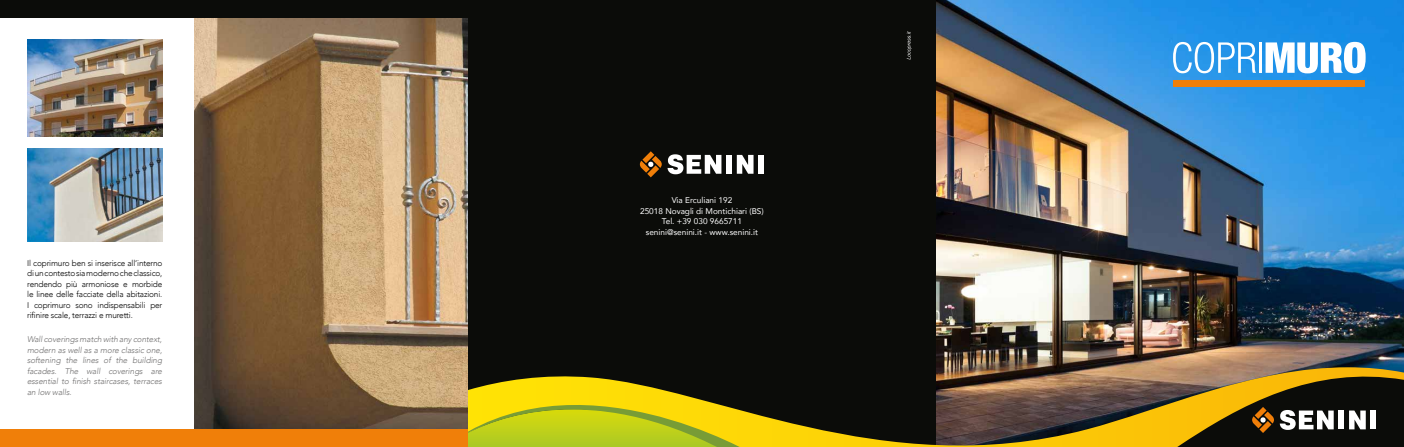
<style>
.page{position:relative;width:1404px;height:447px;background:#fff}
.page>*{position:absolute;margin:0;border:0;box-sizing:border-box;transform-origin:0 0}
.t1{font:300 8.25px/10.5px "Avenir";letter-spacing:-.02em;color:#000;text-align:justify}
.t2{font:italic 300 8.25px/10.5px "Avenir";letter-spacing:-.01em;color:#706f6f;text-align:justify}
.t3{font:8.25px/10.5px "Avenir";color:#fff;text-align:center}
</style>
<div class="page">
<img style="left:935px;top:0;width:468px;height:364px">
<div style="left:468px;top:0;width:467px;height:446px;background:#0b0c09"></div>
<div style="left:1172px;top:80px;width:192px;height:7px;background:#f07f09"></div>
<svg style="left:1172px;top:42px;width:83px;height:31px"></svg>
<hr style="left:1258px;top:42px;width:3px;height:31px;background:#fff">
<svg style="left:1265px;top:42px;width:100px;height:31px"></svg>
<svg style="left:756px;top:364px;width:402px;height:82px"></svg>
<svg style="left:468px;top:376px;width:288px;height:70px"></svg>
<svg style="left:1158px;top:354px;width:245px;height:92px;background:#76602e"></svg>
<div style="left:726px;top:155px;width:6px;height:19px;background:#fff"></div>
<svg style="left:667px;top:154px;width:54px;height:20px"></svg>
<svg style="left:736px;top:155px;width:17px;height:19px"></svg>
<div style="left:758px;top:155px;width:6px;height:19px;background:#fff"></div>
<svg style="left:640px;top:151px;width:21px;height:26px"></svg>
<img style="left:195px;top:17px;width:273px;height:412px">
<div style="left:0;top:0;width:474px;height:17px;background:#0b0c09"></div>
<div style="left:0;top:429px;width:468px;height:17px;background:#f07f09"></div>
<img style="left:27px;top:39px;width:135px;height:97px">
<img style="left:27px;top:148px;width:135px;height:93px">
<svg style="left:906px;top:31px;width:5px;height:29px"></svg>
<p class="t1" style="left:27px;top:257px;width:137px">Il coprimuro ben si inserisce all’interno di un contesto sia moderno che classico, rendendo più armoniose e morbide le linee delle facciate della abitazioni.<br>I coprimuro sono indispensabili per rifinire scale, terrazzi e muretti.</p>
<p class="t2" style="left:27px;top:334px;width:137px">Wall coverings match with any context, modern as well as a more classic one, softening the lines of the building facades. The wall coverings are essential to finish staircases, terraces an low walls.</p>
<p class="t3" style="left:640px;top:194px;width:125px">Via Erculiani 192<br>25018 Novagli di Montichiari (BS)<br>Tel. +39 030 9665711 senini@senini.it - www.senini.it</p>
</div>
